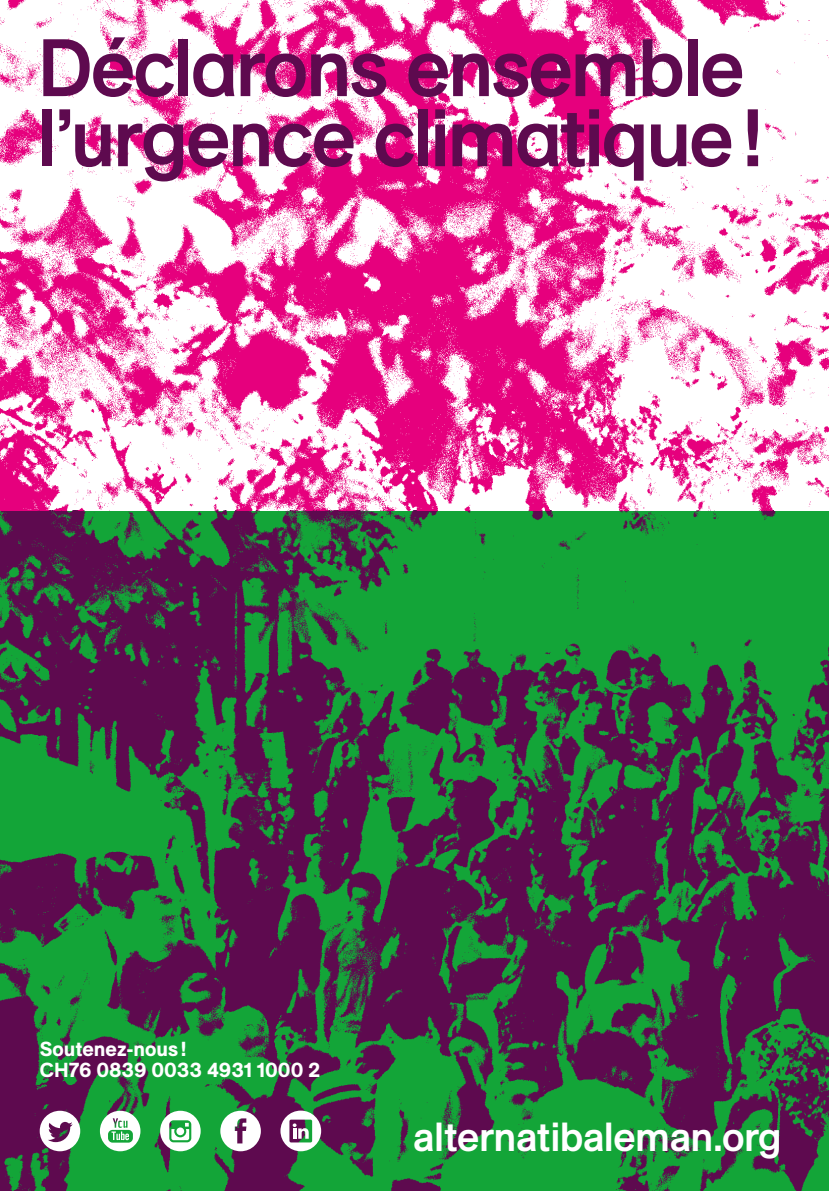
<style>
.page{position:relative;width:829px;height:1191px;background:#fff}
.page>*{position:absolute;margin:0;border:0;box-sizing:border-box;transform-origin:0 0}
.t1{font:500 80.5px/70px "ES Allianz";letter-spacing:-.03em;color:#5e0a4f}
.t2{font:500 40.25px "ES Allianz";letter-spacing:-.01em;color:#fff}
.t3{font:800 20.12px/21px "ES Allianz";color:#fff}
</style>
<div class="page">
<img style="left:0;top:0;width:828px;height:1191px">
<svg style="left:40px;top:1110px;width:40px;height:41px"></svg>
<svg style="left:220px;top:1110px;width:41px;height:41px"></svg>
<svg style="left:100px;top:1110px;width:40px;height:41px"></svg>
<svg style="left:160px;top:1110px;width:41px;height:41px"></svg>
<svg style="left:280px;top:1110px;width:41px;height:41px"></svg>
<p class="t1" style="left:37px;top:31px;width:728px">Déclarons ensemble l’urgence climatique !</p>
<p class="t3" style="left:40px;top:1037px;width:282px">Soutenez-nous !<br>CH76 0839 0033 4931 1000 2</p>
<p class="t2" style="left:413px;top:1106px;width:370px">alternatibaleman.org</p>
</div>
